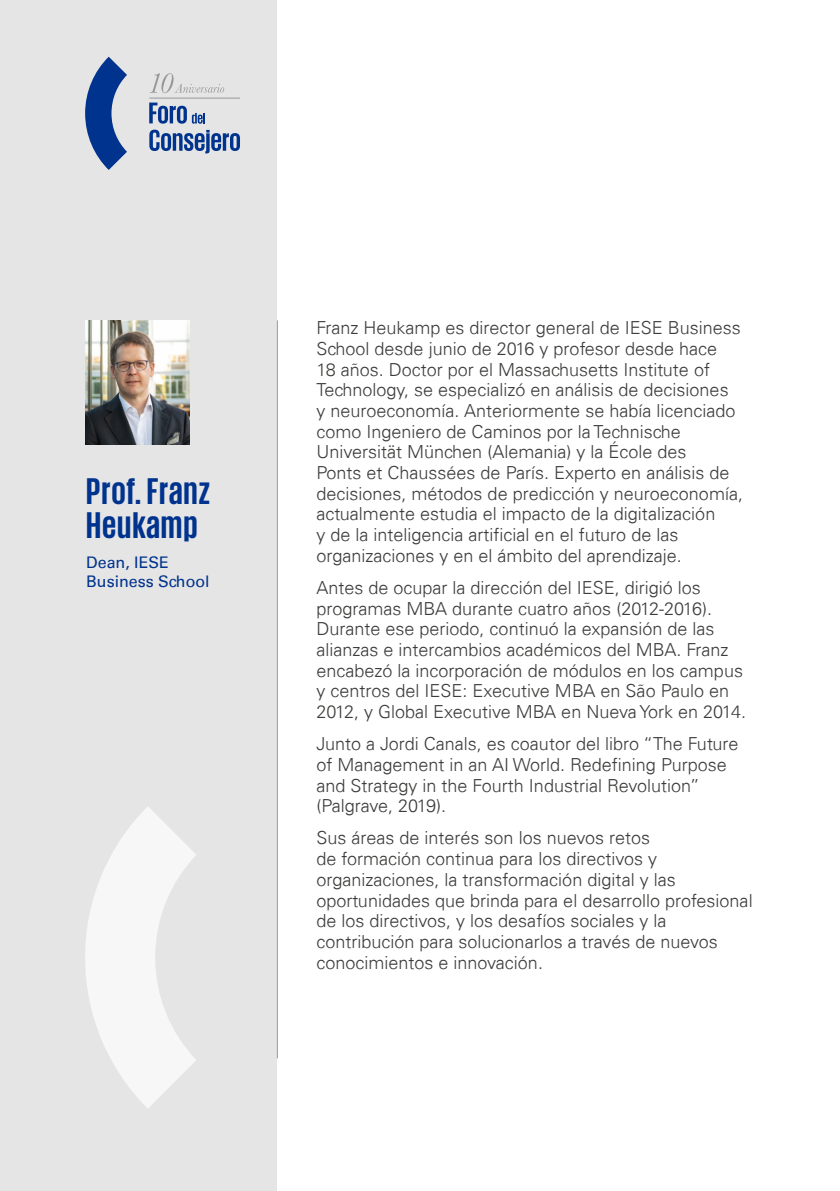
<style>
.page{position:relative;width:840px;height:1191px;background:#fff}
.page>*{position:absolute;margin:0;border:0;box-sizing:border-box;transform-origin:0 0}
.t1{font:700 38px/34px "KPMG";letter-spacing:.025em;color:#00338d}
.t2{font:300 18px/20.6px "Univers 45";color:#3c3c3b}
.t3{font:16px/19.2px "Univers 55 Roman";color:#00338d}
</style>
<div class="page">
<div style="left:0;top:0;width:277px;height:1191px;background:#e5e5e5"></div>
<svg style="left:85px;top:57px;width:42px;height:113px"></svg>
<svg style="left:149px;top:103px;width:56px;height:21px"></svg>
<svg style="left:149px;top:130px;width:91px;height:23px"></svg>
<svg style="left:149px;top:73px;width:75px;height:20px"></svg>
<hr style="left:149px;top:98px;width:91px;height:1px;background:#989898">
<svg style="left:85px;top:807px;width:111px;height:301px"></svg>
<hr style="left:277px;top:320px;width:1px;height:738px;background:#989898">
<img style="left:85px;top:320px;width:104px;height:124px">
<h1 class="t1" style="left:86px;top:472px;width:126px">Prof. Franz<br>Heukamp</h1>
<p class="t3" style="left:86px;top:553px;width:125px">Dean, IESE<br>Business School</p>
<p class="t2" style="left:316px;top:317px;width:428px">Franz Heukamp es director general de IESE Business School desde junio de 2016 y profesor desde hace<br>18 años. Doctor por el Massachusetts Institute of Technology, se especializó en análisis de decisiones<br>y neuroeconomía. Anteriormente se había licenciado como Ingeniero de Caminos por la Technische Universität München (Alemania) y la École des<br>Ponts et Chaussées de París. Experto en análisis de decisiones, métodos de predicción y neuroeconomía, actualmente estudia el impacto de la digitalización<br>y de la inteligencia artificial en el futuro de las organizaciones y en el ámbito del aprendizaje.</p>
<p class="t2" style="left:316px;top:577px;width:431px">Antes de ocupar la dirección del IESE, dirigió los programas MBA durante cuatro años (2012-2016).<br>Durante ese periodo, continuó la expansión de las alianzas e intercambios académicos del MBA. Franz encabezó la incorporación de módulos en los campus y centros del IESE: Executive MBA en São Paulo en 2012, y Global Executive MBA en Nueva York en 2014.</p>
<p class="t2" style="left:316px;top:733px;width:423px">Junto a Jordi Canals, es coautor del libro “The Future of Management in an AI World. Redefining Purpose and Strategy in the Fourth Industrial Revolution” (Palgrave, 2019).</p>
<p class="t2" style="left:316px;top:827px;width:437px">Sus áreas de interés son los nuevos retos<br>de formación continua para los directivos y organizaciones, la transformación digital y las oportunidades que brinda para el desarrollo profesional de los directivos, y los desafíos sociales y la contribución para solucionarlos a través de nuevos conocimientos e innovación.</p>
</div>
